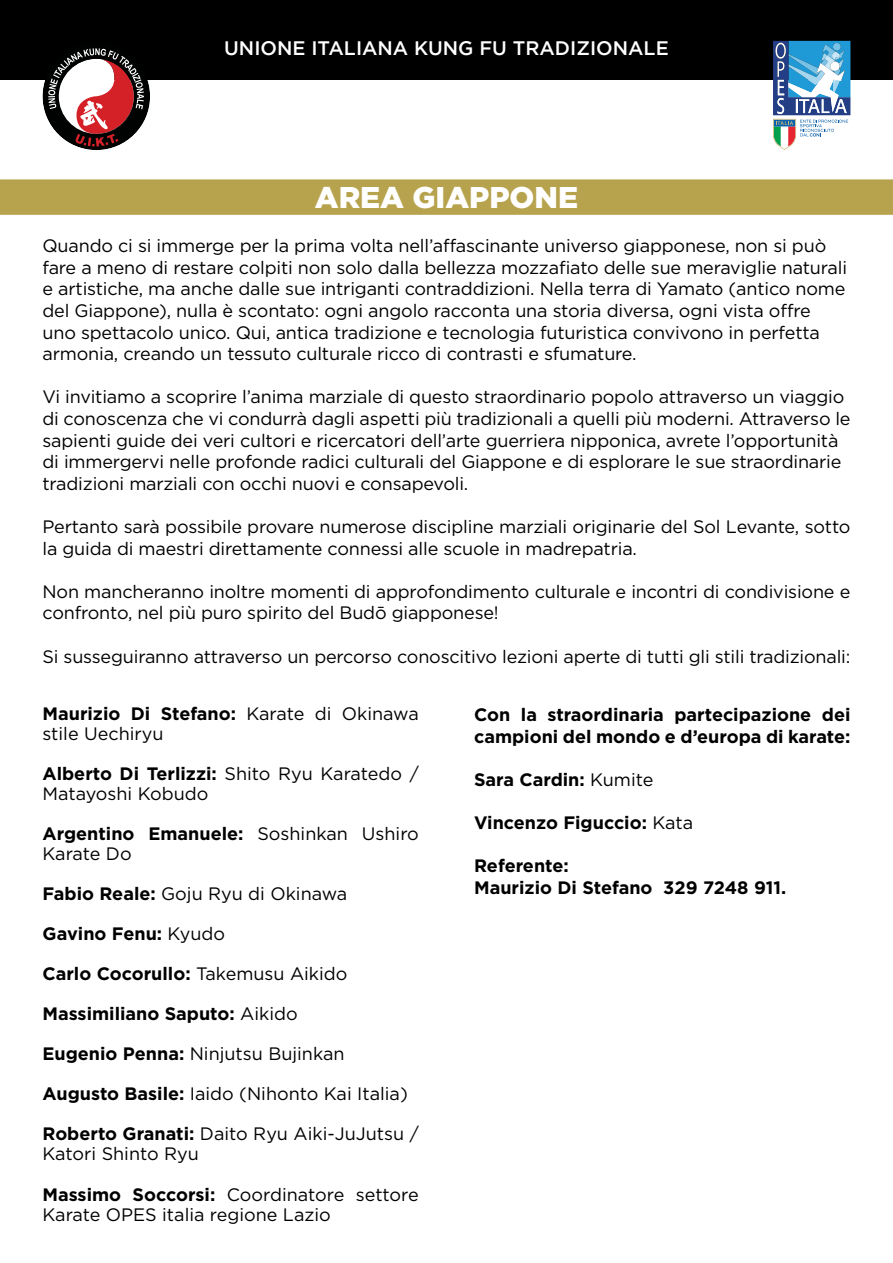
<style>
.page{position:relative;width:893px;height:1263px;background:#fff}
.page>*{position:absolute;margin:0;border:0;box-sizing:border-box;transform-origin:0 0}
.t1{font:900 30px "Gotham";color:#fff}
.t2{font:500 19.5px "Gotham";color:#fff}
.t3{font:18px/21.6px "Gotham";letter-spacing:-.01em;color:#000}
.t4{font:700 18px/21.6px "Gotham";color:#000}
.s1{font-weight:700}
.s2{font-weight:400}
</style>
<div class="page">
<div style="left:0;top:179px;width:893px;height:36px;background:#b7a34e"></div>
<div style="left:0;top:0;width:893px;height:79px;background:#000"></div>
<svg style="left:773px;top:41px;width:77px;height:109px"></svg>
<svg style="left:43px;top:48px;width:107px;height:102px"></svg>
<p class="t2" style="left:224px;top:37px;width:446px">UNIONE ITALIANA KUNG FU TRADIZIONALE</p>
<h1 class="t1" style="left:315px;top:180px;width:265px">AREA GIAPPONE</h1>
<p class="t3" style="left:43px;top:235px;width:806px">Quando ci si immerge per la prima volta nell’affascinante universo giapponese, non si può fare a meno di restare colpiti non solo dalla bellezza mozzafiato delle sue meraviglie naturali e artistiche, ma anche dalle sue intriganti contraddizioni. Nella terra di Yamato (antico nome del Giappone), nulla è scontato: ogni angolo racconta una storia diversa, ogni vista offre uno spettacolo unico. Qui, antica tradizione e tecnologia futuristica convivono in perfetta armonia, creando un tessuto culturale ricco di contrasti e sfumature.</p>
<p class="t3" style="left:43px;top:386px;width:809px">Vi invitiamo a scoprire l’anima marziale di questo straordinario popolo attraverso un viaggio di conoscenza che vi condurrà dagli aspetti più tradizionali a quelli più moderni. Attraverso le sapienti guide dei veri cultori e ricercatori dell’arte guerriera nipponica, avrete l’opportunità di immergervi nelle profonde radici culturali del Giappone e di esplorare le sue straordinarie tradizioni marziali con occhi nuovi e consapevoli.</p>
<p class="t3" style="left:43px;top:515px;width:809px">Pertanto sarà possibile provare numerose discipline marziali originarie del Sol Levante, sotto la guida di maestri direttamente connessi alle scuole in madrepatria.</p>
<p class="t3" style="left:43px;top:580px;width:809px">Non mancheranno inoltre momenti di approfondimento culturale e incontri di condivisione e confronto, nel più puro spirito del Budō giapponese!</p>
<p class="t3" style="left:43px;top:645px;width:809px">Si susseguiranno attraverso un percorso conoscitivo lezioni aperte di tutti gli stili tradizionali:</p>
<p class="t3" style="left:43px;top:704px;width:378px;line-height:20px"><span class="s1">Maurizio Di Stefano:</span> Karate di Okinawa stile Uechiryu</p>
<p class="t3" style="left:43px;top:764px;width:378px;line-height:20px"><span class="s1">Alberto Di Terlizzi:</span> Shito Ryu Karatedo /<br>Matayoshi Kobudo</p>
<p class="t3" style="left:43px;top:824px;width:378px;line-height:20px"><span class="s1">Argentino Emanuele:</span> Soshinkan Ushiro<br>Karate Do</p>
<p class="t3" style="left:43px;top:883px;width:306px"><span class="s1">Fabio Reale:</span> Goju Ryu di Okinawa</p>
<p class="t4" style="left:43px;top:923px;width:184px">Gavino Fenu: <span class="s2">Kyudo</span></p>
<p class="t4" style="left:43px;top:963px;width:306px">Carlo Cocorullo: <span class="s2">Takemusu Aikido</span></p>
<p class="t4" style="left:43px;top:1003px;width:257px">Massimiliano Saputo: <span class="s2">Aikido</span></p>
<p class="t3" style="left:43px;top:1043px;width:304px"><span class="s1">Eugenio Penna:</span> Ninjutsu Bujinkan</p>
<p class="t3" style="left:43px;top:1083px;width:367px"><span class="s1">Augusto Basile:</span> Iaido (Nihonto Kai Italia)</p>
<p class="t3" style="left:43px;top:1124px;width:378px;line-height:20px"><span class="s1">Roberto Granati:</span> Daito Ryu Aiki-JuJutsu /<br>Katori Shinto Ryu</p>
<p class="t3" style="left:43px;top:1184px;width:378px;line-height:20px"><span class="s1">Massimo Soccorsi:</span> Coordinatore settore<br>Karate OPES italia regione Lazio</p>
<p class="t4" style="left:474px;top:704px;width:378px">Con la straordinaria partecipazione dei campioni del mondo e d’europa di karate:</p>
<p class="t4" style="left:474px;top:769px;width:181px">Sara Cardin: <span class="s2">Kumite</span></p>
<p class="t4" style="left:474px;top:812px;width:221px">Vincenzo Figuccio: <span class="s2">Kata</span></p>
<p class="t4" style="left:474px;top:855px;width:314px">Referente:<br>Maurizio Di Stefano 329 7248 911.</p>
</div>
